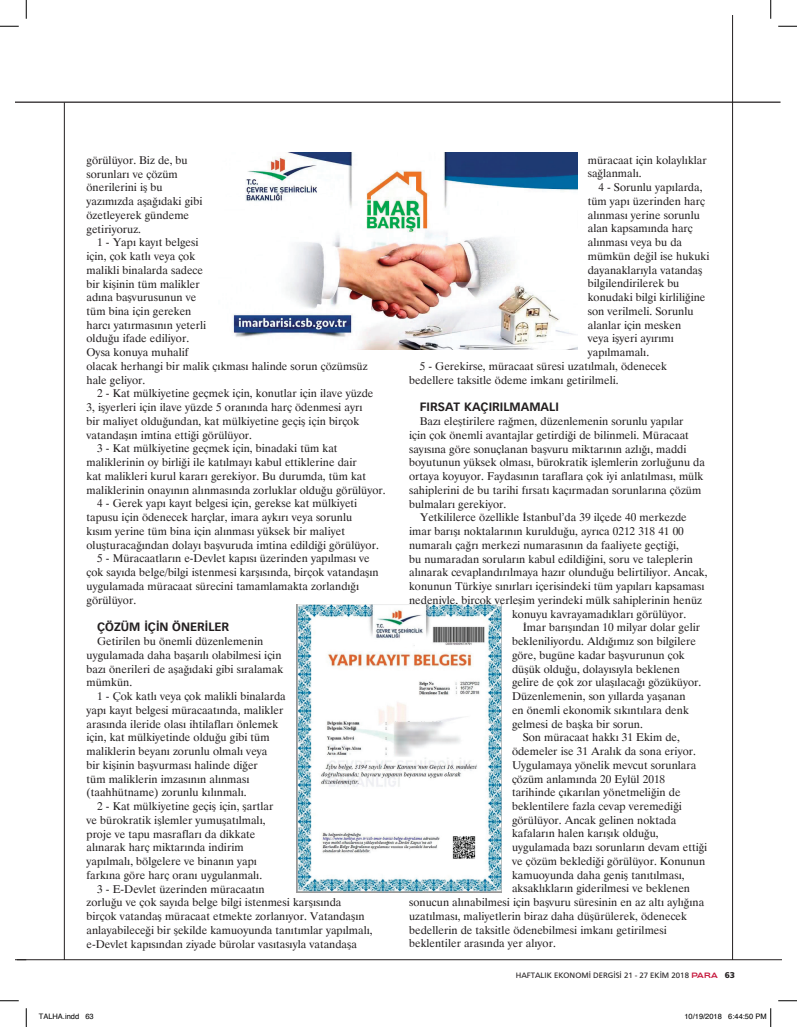
<style>
.page{position:relative;width:797px;height:1027px;background:#fff}
.page>*{position:absolute;margin:0;border:0;box-sizing:border-box;transform-origin:0 0}
.t1{font:700 11.88px "Vectora LT Pro";color:#231f20}
.t2{font:11.25px/13.8px "Dutch";color:#231f20}
.t3{font:8.12px "Frutus";color:#231f20}
.t4{font:7.5px "Helvetica";color:#000}
.s1{font-family:"Rhode";font-weight:500;font-stretch:expanded;font-size:6.88px;color:#c51439}
.s2{font-weight:700;font-size:8.75px}
</style>
<div class="page">
<hr style="left:17px;top:959px;width:764px;height:1px;background:#231f20">
<hr style="left:64px;top:102px;width:1px;height:858px;background:#231f20">
<hr style="left:732px;top:16px;width:1px;height:944px;background:#231f20">
<hr style="left:16px;top:102px;width:764px;height:1px;background:#231f20">
<img style="left:233px;top:152px;width:344px;height:198px">
<img style="left:297px;top:604px;width:204px;height:288px">
<svg style="left:0;top:25px;width:19px;height:2px"></svg>
<svg style="left:778px;top:25px;width:19px;height:2px"></svg>
<svg style="left:0;top:1000px;width:19px;height:1px"></svg>
<svg style="left:778px;top:1000px;width:19px;height:1px"></svg>
<svg style="left:25px;top:0;width:2px;height:19px"></svg>
<svg style="left:25px;top:1008px;width:2px;height:19px"></svg>
<svg style="left:770px;top:0;width:1px;height:19px"></svg>
<svg style="left:770px;top:1008px;width:1px;height:19px"></svg>
<p class="t2" style="left:86px;top:153px;width:117px">görülüyor. Biz de, bu sorunları ve çözüm önerilerini iş bu yazımızda aşağıdaki gibi özetleyerek gündeme getiriyoruz.</p>
<p class="t2" style="left:86px;top:235px;width:282px;text-indent:11px">1 - Yapı kayıt belgesi<br>için, çok katlı veya çok<br>malikli binalarda sadece<br>bir kişinin tüm malikler<br>adına başvurusunun ve<br>tüm bina için gereken<br>harcı yatırmasının yeterli<br>olduğu ifade ediliyor.<br>Oysa konuya muhalif<br>olacak herhangi bir malik çıkması halinde sorun çözümsüz hale geliyor.</p>
<p class="t2" style="left:97px;top:387px;width:278px">2 - Kat mülkiyetine geçmek için, konutlar için ilave yüzde</p>
<p class="t2" style="left:86px;top:400px;width:277px">3, işyerleri için ilave yüzde 5 oranında harç ödenmesi ayrı</p>
<p class="t2" style="left:86px;top:414px;width:274px">bir maliyet olduğundan, kat mülkiyetine geçiş için birçok</p>
<p class="t2" style="left:86px;top:428px;width:167px">vatandaşın imtina ettiği görülüyor.</p>
<p class="t2" style="left:97px;top:442px;width:242px">3 - Kat mülkiyetine geçmek için, binadaki tüm kat</p>
<p class="t2" style="left:86px;top:455px;width:272px">maliklerinin oy birliği ile katılmayı kabul ettiklerine dair</p>
<p class="t2" style="left:86px;top:469px;width:281px">kat malikleri kurul kararı gerekiyor. Bu durumda, tüm kat</p>
<p class="t2" style="left:86px;top:483px;width:301px">maliklerinin onayının alınmasında zorluklar olduğu görülüyor.</p>
<p class="t2" style="left:97px;top:497px;width:262px">4 - Gerek yapı kayıt belgesi için, gerekse kat mülkiyeti</p>
<p class="t2" style="left:86px;top:510px;width:267px">tapusu için ödenecek harçlar, imara aykırı veya sorunlu</p>
<p class="t2" style="left:86px;top:524px;width:260px">kısım yerine tüm bina için alınması yüksek bir maliyet</p>
<p class="t2" style="left:86px;top:538px;width:294px">oluşturacağından dolayı başvuruda imtina edildiği görülüyor.</p>
<p class="t2" style="left:97px;top:552px;width:274px">5 - Müracaatların e-Devlet kapısı üzerinden yapılması ve</p>
<p class="t2" style="left:86px;top:565px;width:294px">çok sayıda belge/bilgi istenmesi karşısında, birçok vatandaşın</p>
<p class="t2" style="left:86px;top:579px;width:274px">uygulamada müracaat sürecini tamamlamakta zorlandığı</p>
<p class="t2" style="left:86px;top:593px;width:51px">görülüyor.</p>
<p class="t1" style="left:97px;top:620px;width:134px">ÇÖZÜM İÇİN ÖNERİLER</p>
<p class="t2" style="left:86px;top:634px;width:198px;text-indent:11px">Getirilen bu önemli düzenlemenin uygulamada daha başarılı olabilmesi için bazı önerileri de aşağıdaki gibi sıralamak mümkün.</p>
<p class="t2" style="left:86px;top:689px;width:201px;text-indent:11px">1 - Çok katlı veya çok malikli binalarda yapı kayıt belgesi müracaatında, malikler arasında ileride olası ihtilafları önlemek için, kat mülkiyetinde olduğu gibi tüm maliklerin beyanı zorunlu olmalı veya<br>bir kişinin başvurması halinde diğer<br>tüm maliklerin imzasının alınması (taahhütname) zorunlu kılınmalı.</p>
<p class="t2" style="left:97px;top:799px;width:178px">2 - Kat mülkiyetine geçiş için, şartlar</p>
<p class="t2" style="left:86px;top:813px;width:180px">ve bürokratik işlemler yumuşatılmalı,</p>
<p class="t2" style="left:86px;top:827px;width:170px">proje ve tapu masrafları da dikkate</p>
<p class="t2" style="left:86px;top:840px;width:159px">alınarak harç miktarında indirim</p>
<p class="t2" style="left:86px;top:854px;width:172px">yapılmalı, bölgelere ve binanın yapı</p>
<p class="t2" style="left:86px;top:868px;width:177px">farkına göre harç oranı uygulanmalı.</p>
<p class="t2" style="left:97px;top:882px;width:169px">3 - E-Devlet üzerinden müracaatın</p>
<p class="t2" style="left:86px;top:895px;width:256px">zorluğu ve çok sayıda belge bilgi istenmesi karşısında</p>
<p class="t2" style="left:86px;top:909px;width:280px">birçok vatandaş müracaat etmekte zorlanıyor. Vatandaşın</p>
<p class="t2" style="left:86px;top:923px;width:287px">anlayabileceği bir şekilde kamuoyunda tanıtımlar yapılmalı,</p>
<p class="t2" style="left:86px;top:937px;width:272px">e-Devlet kapısından ziyade bürolar vasıtasıyla vatandaşa</p>
<p class="t2" style="left:587px;top:153px;width:120px">müracaat için kolaylıklar sağlanmalı.</p>
<p class="t2" style="left:598px;top:180px;width:106px">4 - Sorunlu yapılarda,</p>
<p class="t2" style="left:587px;top:194px;width:119px">tüm yapı üzerinden harç</p>
<p class="t2" style="left:587px;top:208px;width:114px">alınması yerine sorunlu</p>
<p class="t2" style="left:587px;top:222px;width:107px">alan kapsamında harç</p>
<p class="t2" style="left:587px;top:235px;width:96px">alınması veya bu da</p>
<p class="t2" style="left:587px;top:249px;width:123px">mümkün değil ise hukuki</p>
<p class="t2" style="left:587px;top:263px;width:116px">dayanaklarıyla vatandaş</p>
<p class="t2" style="left:587px;top:277px;width:93px">bilgilendirilerek bu</p>
<p class="t2" style="left:587px;top:290px;width:119px">konudaki bilgi kirliliğine</p>
<p class="t2" style="left:587px;top:304px;width:107px">son verilmeli. Sorunlu</p>
<p class="t2" style="left:587px;top:318px;width:95px">alanlar için mesken</p>
<p class="t2" style="left:587px;top:332px;width:88px">veya işyeri ayırımı</p>
<p class="t2" style="left:587px;top:345px;width:63px">yapılmamalı.</p>
<p class="t2" style="left:420px;top:359px;width:249px">5 - Gerekirse, müracaat süresi uzatılmalı, ödenecek</p>
<p class="t2" style="left:409px;top:373px;width:211px">bedellere taksitle ödeme imkanı getirilmeli.</p>
<p class="t1" style="left:420px;top:400px;width:141px">FIRSAT KAÇIRILMAMALI</p>
<p class="t2" style="left:420px;top:414px;width:265px">Bazı eleştirilere rağmen, düzenlemenin sorunlu yapılar</p>
<p class="t2" style="left:409px;top:428px;width:281px">için çok önemli avantajlar getirdiği de bilinmeli. Müracaat</p>
<p class="t2" style="left:409px;top:442px;width:279px">sayısına göre sonuçlanan başvuru miktarının azlığı, maddi</p>
<p class="t2" style="left:409px;top:455px;width:297px">boyutunun yüksek olması, bürokratik işlemlerin zorluğunu da</p>
<p class="t2" style="left:409px;top:469px;width:296px">ortaya koyuyor. Faydasının taraflara çok iyi anlatılması, mülk</p>
<p class="t2" style="left:409px;top:483px;width:294px">sahiplerini de bu tarihi fırsatı kaçırmadan sorunlarına çözüm</p>
<p class="t2" style="left:409px;top:497px;width:99px">bulmaları gerekiyor.</p>
<p class="t2" style="left:420px;top:510px;width:268px">Yetkililerce özellikle İstanbul’da 39 ilçede 40 merkezde</p>
<p class="t2" style="left:409px;top:524px;width:276px">imar barışı noktalarının kurulduğu, ayrıca 0212 318 41 00</p>
<p class="t2" style="left:409px;top:538px;width:271px">numaralı çağrı merkezi numarasının da faaliyete geçtiği,</p>
<p class="t2" style="left:409px;top:552px;width:285px">bu numaradan soruların kabul edildiğini, soru ve taleplerin</p>
<p class="t2" style="left:409px;top:565px;width:300px">alınarak cevaplandırılmaya hazır olunduğu belirtiliyor. Ancak,</p>
<p class="t2" style="left:409px;top:579px;width:297px">konunun Türkiye sınırları içerisindeki tüm yapıları kapsaması</p>
<p class="t2" style="left:409px;top:593px;width:294px">nedeniyle, birçok yerleşim yerindeki mülk sahiplerinin henüz</p>
<p class="t2" style="left:512px;top:607px;width:176px">konuyu kavrayamadıkları görülüyor.</p>
<p class="t2" style="left:522px;top:620px;width:179px">İmar barışından 10 milyar dolar gelir</p>
<p class="t2" style="left:512px;top:634px;width:185px">bekleniliyordu. Aldığımız son bilgilere</p>
<p class="t2" style="left:512px;top:648px;width:174px">göre, bugüne kadar başvurunun çok</p>
<p class="t2" style="left:512px;top:662px;width:169px">düşük olduğu, dolayısıyla beklenen</p>
<p class="t2" style="left:512px;top:675px;width:191px">gelire de çok zor ulaşılacağı gözüküyor.</p>
<p class="t2" style="left:512px;top:689px;width:175px">Düzenlemenin, son yıllarda yaşanan</p>
<p class="t2" style="left:512px;top:703px;width:178px">en önemli ekonomik sıkıntılara denk</p>
<p class="t2" style="left:512px;top:717px;width:132px">gelmesi de başka bir sorun.</p>
<p class="t2" style="left:522px;top:730px;width:159px">Son müracaat hakkı 31 Ekim de,</p>
<p class="t2" style="left:512px;top:744px;width:185px">ödemeler ise 31 Aralık da sona eriyor.</p>
<p class="t2" style="left:512px;top:758px;width:186px">Uygulamaya yönelik mevcut sorunlara</p>
<p class="t2" style="left:512px;top:772px;width:155px">çözüm anlamında 20 Eylül 2018</p>
<p class="t2" style="left:512px;top:785px;width:170px">tarihinde çıkarılan yönetmeliğin de</p>
<p class="t2" style="left:512px;top:799px;width:171px">beklentilere fazla cevap veremediği</p>
<p class="t2" style="left:512px;top:813px;width:166px">görülüyor. Ancak gelinen noktada</p>
<p class="t2" style="left:512px;top:827px;width:148px">kafaların halen karışık olduğu,</p>
<p class="t2" style="left:512px;top:840px;width:197px">uygulamada bazı sorunların devam ettiği</p>
<p class="t2" style="left:512px;top:854px;width:195px">ve çözüm beklediği görülüyor. Konunun</p>
<p class="t2" style="left:512px;top:868px;width:174px">kamuoyunda daha geniş tanıtılması,</p>
<p class="t2" style="left:512px;top:882px;width:179px">aksaklıkların giderilmesi ve beklenen</p>
<p class="t2" style="left:409px;top:895px;width:296px">sonucun alınabilmesi için başvuru süresinin en az altı aylığına</p>
<p class="t2" style="left:409px;top:909px;width:279px">uzatılması, maliyetlerin biraz daha düşürülerek, ödenecek</p>
<p class="t2" style="left:409px;top:923px;width:259px">bedellerin de taksitle ödenebilmesi imkanı getirilmesi</p>
<p class="t2" style="left:409px;top:937px;width:148px">beklentiler arasında yer alıyor.</p>
<p class="t3" style="left:516px;top:970px;width:221px">HAFTALIK EKONOMİ DERGİSİ 21 - 27 EKİM 2018 <span class="s1">PARA</span> <span class="s2">63</span></p>
<p class="t4" style="left:39px;top:1012px;width:57px">TALHA.indd 63</p>
<p class="t4" style="left:684px;top:1012px;width:84px">10/19/2018 6:44:50 PM</p>
</div>
